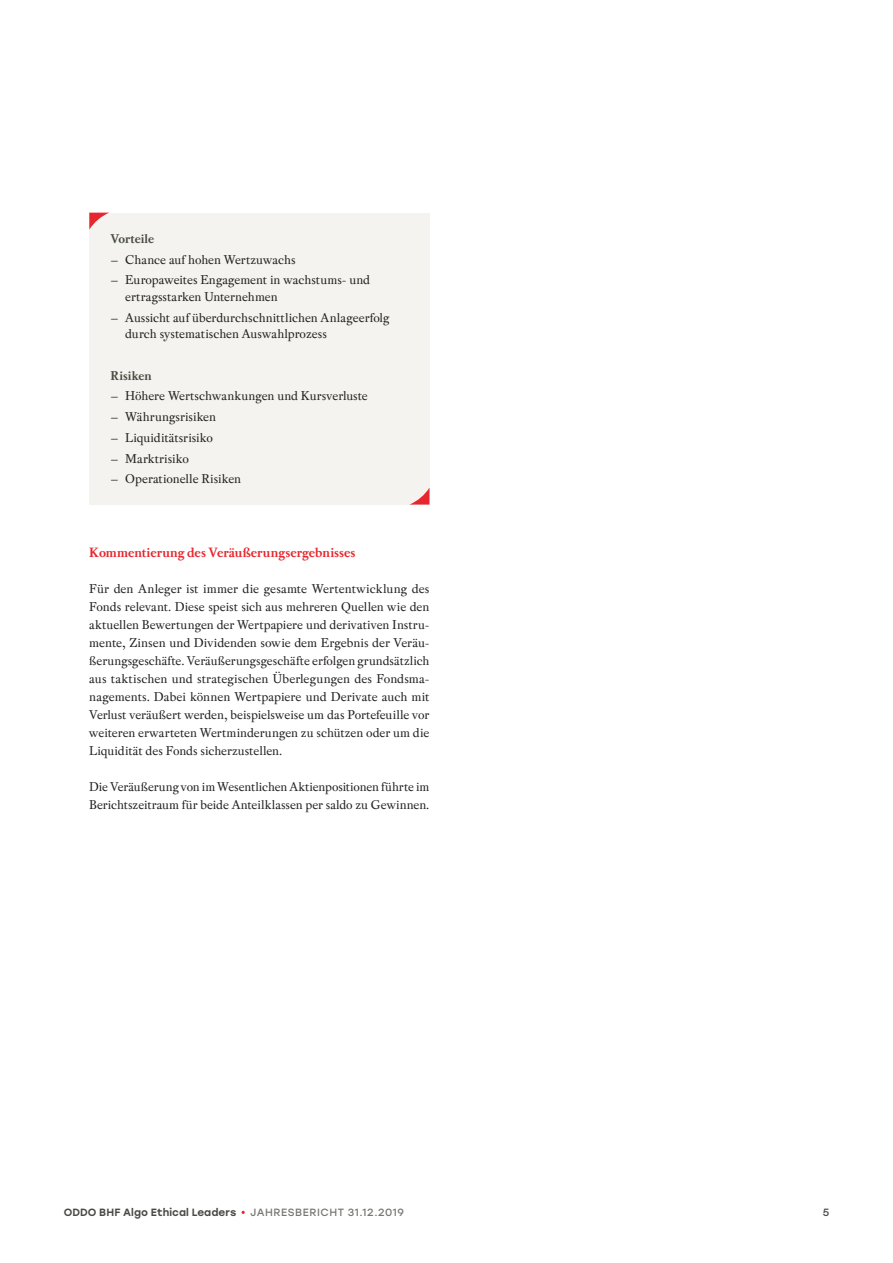
<style>
.page{position:relative;width:893px;height:1263px;background:#fff}
.page>*{position:absolute;margin:0;border:0;box-sizing:border-box;transform-origin:0 0}
.t1{font:700 14.25px "Pradell";letter-spacing:-.005em;color:#e6272f}
.t2{font:13.5px/18px "Pradell";color:#231f20}
.t3{font:700 13.5px "Pradell";letter-spacing:-.005em;color:#484b42}
.t4{font:500 10.5px "Stolzl";letter-spacing:.01em;color:#484b42}
.t5{font:10.5px "Stolzl";letter-spacing:.05em;color:#767871}
.t6{font:10.5px "Stolzl";color:#484b42}
</style>
<div class="page">
<div style="left:89px;top:213px;width:340px;height:292px;background:#f4f3ef"></div>
<svg style="left:89px;top:213px;width:20px;height:17px"></svg>
<svg style="left:409px;top:488px;width:20px;height:17px"></svg>
<p class="t3" style="left:111px;top:230px;width:45px">Vorteile</p>
<p class="t2" style="left:111px;top:250px;width:187px">– Chance auf hohen Wertzuwachs</p>
<p class="t2" style="left:125px;top:271px;width:246px;line-height:16.5px;text-indent:-15px">– Europaweites Engagement in wachstums- und ertragsstarken Unternehmen</p>
<p class="t2" style="left:125px;top:309px;width:266px;line-height:16.5px;text-indent:-15px">– Aussicht auf überdurchschnittlichen Anlageerfolg durch systematischen Auswahlprozess</p>
<p class="t3" style="left:111px;top:367px;width:43px">Risiken</p>
<p class="t2" style="left:111px;top:387px;width:259px">– Höhere Wertschwankungen und Kursverluste</p>
<p class="t2" style="left:111px;top:407px;width:107px">– Währungsrisiken</p>
<p class="t2" style="left:111px;top:428px;width:104px">– Liquiditätsrisiko</p>
<p class="t2" style="left:111px;top:449px;width:80px">– Marktrisiko</p>
<p class="t2" style="left:111px;top:470px;width:132px">– Operationelle Risiken</p>
<p class="t1" style="left:89px;top:544px;width:268px">Kommentierung des Veräußerungsergebnisses</p>
<p class="t2" style="left:89px;top:579px;width:342px;text-align:justify">Für den Anleger ist immer die gesamte Wertentwicklung des Fonds relevant. Diese speist sich aus mehreren Quellen wie den aktuellen Bewertungen der Wertpapiere und derivativen Instru&shy;mente, Zinsen und Dividenden sowie dem Ergebnis der Veräu&shy;ßerungsgeschäfte. Veräußerungsgeschäfte erfolgen grundsätzlich aus taktischen und strategischen Überlegungen des Fondsma&shy;nagements. Dabei können Wertpapiere und Derivate auch mit Verlust veräußert werden, beispielsweise um das Portefeuille vor weiteren erwarteten Wertminderungen zu schützen oder um die Liquidität des Fonds sicherzustellen.</p>
<p class="t2" style="left:89px;top:777px;width:342px">Die Veräußerung von im Wesentlichen Aktienpositionen führte im<br>Berichtszeitraum für beide Anteilklassen per saldo zu Gewinnen.</p>
<p class="t4" style="left:64px;top:1205px;width:174px">ODDO BHF Algo Ethical Leaders</p>
<p class="t5" style="left:250px;top:1205px;width:155px">JAHRESBERICHT 31.12.2019</p>
<p class="t6" style="left:823px;top:1205px;width:8px">5</p>
</div>
